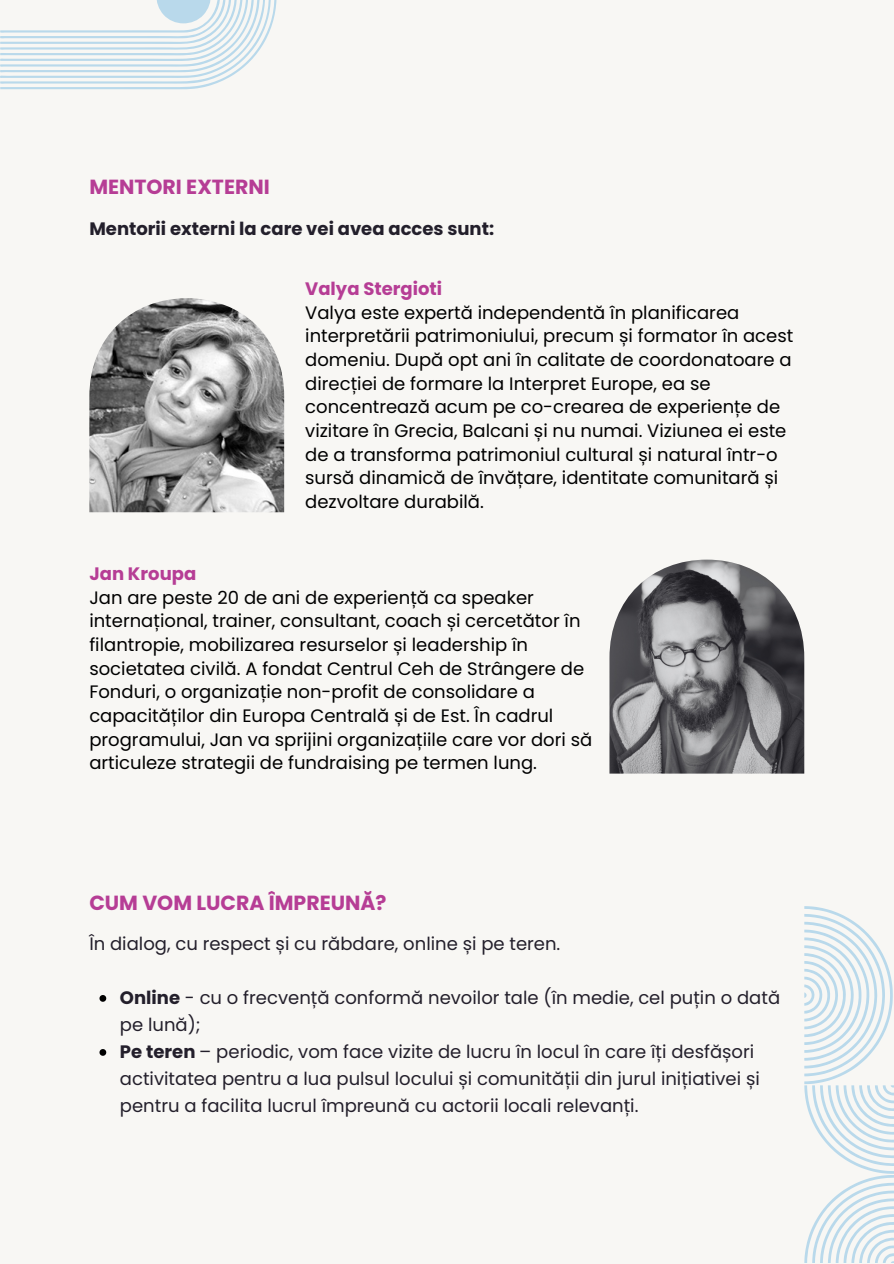
<style>
.page{position:relative;width:894px;height:1264px;background:#fff}
.page>*{position:absolute;margin:0;border:0;box-sizing:border-box;transform-origin:0 0}
.t1{font:700 20.4px "Poppins";color:#b63d95}
.t2{font:18px/23.7px "Poppins";color:#000}
.t3{font:18px/27px "Poppins";color:#231f2b}
.t4{font:700 18px "Poppins";color:#231f2b}
.t5{font:700 18px "Poppins";color:#b63d95}
.s1{font-weight:700}
</style>
<div class="page">
<div style="left:0;top:0;width:893px;height:1263px;background:#f8f7f4"></div>
<svg style="left:0;top:0;width:277px;height:89px"></svg>
<svg style="left:804px;top:906px;width:90px;height:356px"></svg>
<img style="left:609px;top:559px;width:195px;height:214px">
<img style="left:89px;top:298px;width:195px;height:214px">
<svg style="left:99px;top:995px;width:7px;height:6px"></svg>
<svg style="left:99px;top:1049px;width:7px;height:6px"></svg>
<p class="t1" style="left:89px;top:173px;width:182px">MENTORI EXTERNI</p>
<p class="t4" style="left:89px;top:216px;width:406px">Mentorii externi la care vei avea acces sunt:</p>
<p class="t5" style="left:305px;top:276px;width:138px">Valya Stergioti</p>
<p class="t2" style="left:305px;top:300px;width:489px">Valya este expertă independentă în planificarea interpretării patrimoniului, precum și formator în acest domeniu. După opt ani în calitate de coordonatoare a direcției de formare la Interpret Europe, ea se concentrează acum pe co-crearea de experiențe de vizitare în Grecia, Balcani și nu numai. Viziunea ei este de a transforma patrimoniul cultural și natural într-o sursă dinamică de învățare, identitate comunitară și dezvoltare durabilă.</p>
<p class="t5" style="left:89px;top:561px;width:108px">Jan Kroupa</p>
<p class="t2" style="left:89px;top:585px;width:504px">Jan are peste 20 de ani de experiență ca speaker internațional, trainer, consultant, coach și cercetător în filantropie, mobilizarea resurselor și leadership în societatea civilă. A fondat Centrul Ceh de Strângere de Fonduri, o organizație non-profit de consolidare a capacităților din Europa Centrală și de Est. În cadrul programului, Jan va sprijini organizațiile care vor dori să articuleze strategii de fundraising pe termen lung.</p>
<p class="t1" style="left:89px;top:888px;width:298px">CUM VOM LUCRA ÎMPREUNĂ?</p>
<p class="t3" style="left:89px;top:930px;width:472px">În dialog, cu respect și cu răbdare, online și pe teren.</p>
<p class="t3" style="left:120px;top:984px;width:661px"><span class="s1">Online</span> - cu o frecvență conformă nevoilor tale (în medie, cel puțin o dată pe lună);<br><span class="s1">Pe teren</span> – periodic, vom face vizite de lucru în locul în care îți desfășori activitatea pentru a lua pulsul locului și comunității din jurul inițiativei și pentru a facilita lucrul împreună cu actorii locali relevanți.</p>
</div>
